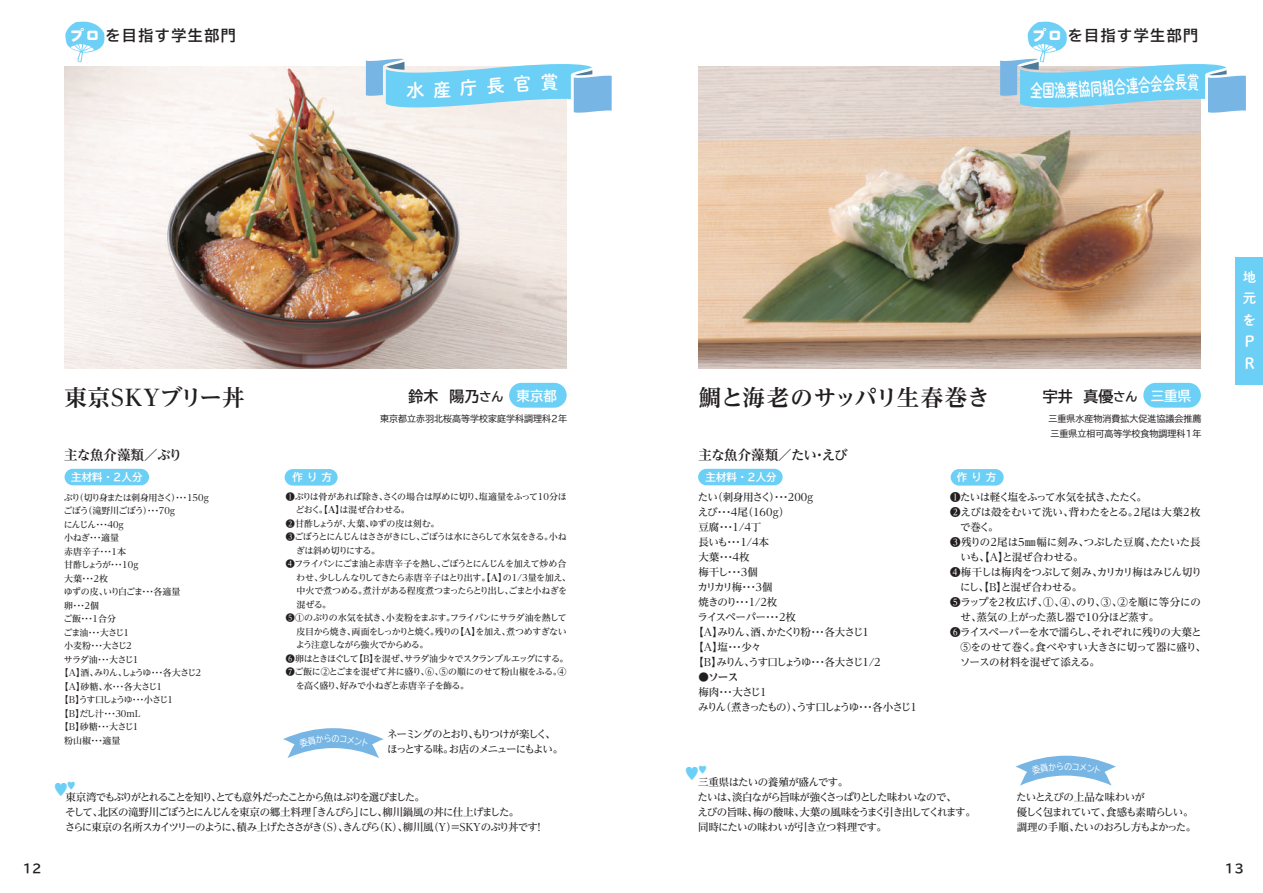
<style>
.page{position:relative;width:1263px;height:893px;background:#fff}
.page>*{position:absolute;margin:0;border:0;box-sizing:border-box;transform-origin:0 0}
.t1{font:700 22.5px "Reim Pr 6";color:#231f20}
.t2{font:18px "Shuei M Go Std B";color:#fff;scale:.68 1}
.t3{font:18px "Shuei M Go Std B";color:#fff}
.t4{font:700 15px "TBUD Go Std";letter-spacing:.1em;color:#231f20}
.t5{font:900 15px "Kanteiryu Std";color:#6bcff6}
.t6{font:15px/21.9px "Shuei M Go Std B";color:#fff}
.t7{font:700 13.5px "Reim Pr 6";letter-spacing:-.045em;color:#231f20}
.t8{font:700 13.5px "Reim Pr 6";letter-spacing:-.025em;color:#231f20}
.t9{font:13.5px/21.6px "Shuei M Go Std B";color:#fff;text-align:justify}
.t10{font:700 12px "TBUD Go Std";color:#231f20}
.t11{font:500 10.5px/15px "Reim Pr 6";letter-spacing:-.07em;color:#231f20}
.t12{font:500 10.5px/15px "Reim Pr 6";letter-spacing:-.115em;color:#231f20}
.t13{font:500 10.5px "Reim Pr 6";letter-spacing:-.015em;color:#231f20}
.t14{font:500 10.5px "Reim Pr 6";letter-spacing:-.03em;color:#231f20}
.t15{font:500 10.5px "Reim Pr 6";letter-spacing:-.045em;color:#231f20}
.t16{font:500 10.5px/15px "Reim Pr 6";letter-spacing:-.135em;color:#231f20}
.t17{font:500 10.5px/15px "Reim Pr 6";letter-spacing:-.155em;color:#231f20}
.t18{font:500 10.5px "Reim Pr 6";letter-spacing:-.02em;color:#231f20}
.t19{font:500 10.5px "Reim Pr 6";letter-spacing:-.025em;color:#231f20}
.t20{font:500 10.5px "Reim Pr 6";letter-spacing:-.15em;color:#231f20}
.t21{font:500 10.5px "Reim Pr 6";letter-spacing:-.145em;color:#231f20}
.t22{font:700 10.5px "TBUD Go Std";color:#fff}
.t23{font:700 expanded 10.5px "Reim Pr 6";color:#231f20}
.t24{font:500 9px "Reim Pr 6";letter-spacing:-.07em;color:#231f20}
.t25{font:9px/15px "TBUD Go Std";color:#231f20}
.t26{font:500 9px "Reim Pr 6";letter-spacing:-.03em;color:#231f20}
.t27{font:500 9px "Reim Pr 6";letter-spacing:-.09em;color:#231f20}
.t28{font:500 9px "Reim Pr 6";letter-spacing:-.095em;color:#231f20}
.t29{font:500 9px "Reim Pr 6";letter-spacing:-.04em;color:#231f20}
.t30{font:500 9px "Reim Pr 6";letter-spacing:-.11em;color:#231f20}
.t31{font:500 9px "Reim Pr 6";letter-spacing:-.17em;color:#231f20}
.t32{font:500 9px "Reim Pr 6";letter-spacing:-.14em;color:#231f20}
.t33{font:500 9px "Reim Pr 6";letter-spacing:-.025em;color:#231f20}
.t34{font:500 9px "Reim Pr 6";letter-spacing:-.175em;color:#231f20}
.t35{font:9px "TBUD Go Std";color:#fff;scale:.9 1}
.s1{font-family:"Maru Anti Std";font-weight:800;color:#fff}
.s2{font-size:12px}
.s3{font-size:13.5px;color:#fff}
.s4{font-weight:700;font-stretch:expanded}
</style>
<div class="page">
<img style="left:65px;top:67px;width:501px;height:302px">
<div style="left:509px;top:383px;width:58px;height:25px;background:#6bcff6;border-radius:12px"></div>
<div style="left:65px;top:469px;width:84px;height:16px;background:#6bcff6;border-radius:8px"></div>
<div style="left:285px;top:469px;width:53px;height:17px;background:#6bcff6;border-radius:8px"></div>
<img style="left:699px;top:67px;width:501px;height:302px">
<div style="left:1143px;top:383px;width:58px;height:25px;background:#6bcff6;border-radius:12px"></div>
<div style="left:698px;top:469px;width:85px;height:16px;background:#6bcff6;border-radius:8px"></div>
<div style="left:951px;top:469px;width:53px;height:17px;background:#6bcff6;border-radius:8px"></div>
<div style="left:1235px;top:257px;width:28px;height:127px;background:#6bcff6"></div>
<svg style="left:65px;top:22px;width:40px;height:40px"></svg>
<svg style="left:366px;top:59px;width:246px;height:54px;background:#9ed7f0"></svg>
<svg style="left:1000px;top:22px;width:246px;height:91px"></svg>
<svg style="left:283px;top:728px;width:101px;height:30px"></svg>
<svg style="left:1015px;top:756px;width:101px;height:30px"></svg>
<h3 class="t4" style="left:69px;top:23px;width:168px"><span class="s1">プロ</span>を目指す学生部門</h3>
<h3 class="t4" style="left:1031px;top:23px;width:168px"><span class="s1">プロ</span>を目指す学生部門</h3>
<h2 class="t3" style="left:406px;top:77px;width:20px">水</h2>
<h2 class="t2" style="left:1042px;top:77px;width:20px">国</h2>
<h2 class="t2" style="left:1187px;top:69px;width:20px">賞</h2>
<h3 class="t9" style="left:1243px;top:265px;width:15px">地元を</h3>
<h3 class="t6" style="left:1242px;top:330px;width:14px">Ｐ<br>Ｒ</h3>
<h1 class="t1" style="left:65px;top:379px;width:182px">東京SKYブリー丼</h1>
<h3 class="t4" style="left:409px;top:384px;width:150px">鈴木 陽乃<span class="s2">さん</span> <span class="s3">東京都</span></h3>
<p class="t25" style="left:380px;top:411px;width:188px">東京都立赤羽北桜高等学校家庭学科調理科2年</p>
<h1 class="t1" style="left:699px;top:379px;width:292px">鯛と海老のサッパリ生春巻き</h1>
<h3 class="t4" style="left:1043px;top:384px;width:150px">宇井 真優<span class="s2">さん</span> <span class="s3">三重県</span></h3>
<p class="t25" style="left:1048px;top:411px;width:154px">三重県水産物消費拡大促進協議会推薦三重県立相可高等学校食物調理科1年</p>
<h3 class="t8" style="left:64px;top:444px;width:119px">主な魚介藻類／ぶり</h3>
<p class="t22" style="left:71px;top:468px;width:73px">主材料・2人分</p>
<p class="t22" style="left:293px;top:469px;width:41px">作り方</p>
<h3 class="t7" style="left:698px;top:444px;width:151px">主な魚介藻類／たい・えび</h3>
<p class="t22" style="left:705px;top:468px;width:73px">主材料・2人分</p>
<p class="t22" style="left:957px;top:469px;width:41px">作り方</p>
<p class="t30" style="left:64px;top:490px;width:148px">ぶり（切り身または刺身用さく）・・・150ｇ</p>
<p class="t24" style="left:63px;top:504px;width:113px">ごぼう（滝野川ごぼう）・・・70g</p>
<p class="t24" style="left:64px;top:517px;width:62px">にんじん・・・40g</p>
<p class="t24" style="left:64px;top:531px;width:56px">小ねぎ・・・適量</p>
<p class="t24" style="left:64px;top:544px;width:63px">赤唐辛子・・・1本</p>
<p class="t34" style="left:64px;top:558px;width:78px">甘酢しょうが・・・1 0ｇ</p>
<p class="t24" style="left:64px;top:571px;width:45px">大葉・・・２枚</p>
<p class="t24" style="left:64px;top:585px;width:118px">ゆずの皮、いり白ごま・・・各適量</p>
<p class="t24" style="left:64px;top:598px;width:36px">卵・・・2個</p>
<p class="t24" style="left:63px;top:612px;width:54px">ご飯・・・1合分</p>
<p class="t24" style="left:63px;top:625px;width:69px">ごま油・・・大さじ１</p>
<p class="t24" style="left:64px;top:639px;width:69px">小麦粉・・・大さじ2</p>
<p class="t30" style="left:64px;top:652px;width:78px">サラダ油・・・大さじ１</p>
<p class="t31" style="left:60px;top:666px;width:145px">【A】酒、みりん、しょうゆ・・・各大さじ２</p>
<p class="t24" style="left:60px;top:679px;width:106px">【A】砂糖、水・・・各大さじ１</p>
<p class="t32" style="left:60px;top:693px;width:115px">【B】うす口しょうゆ・・・小さじ1</p>
<p class="t24" style="left:60px;top:706px;width:82px">【B】だし汁・・・30mL</p>
<p class="t24" style="left:60px;top:720px;width:80px">【B】砂糖・・・大さじ1</p>
<p class="t24" style="left:64px;top:733px;width:58px">粉山椒・・・適量</p>
<p class="t29" style="left:286px;top:489px;width:282px">❶ぶりは骨があれば除き、さくの場合は厚めに切り、塩適量をふって10分ほ</p>
<p class="t33" style="left:296px;top:502px;width:116px">どおく。<span class="s4">【A】</span>は混ぜ合わせる。</p>
<p class="t26" style="left:286px;top:516px;width:155px">❷甘酢しょうが、大葉、ゆずの皮は刻む。</p>
<p class="t27" style="left:286px;top:529px;width:282px">❸ごぼうとにんじんはささがきにし、ごぼうは水にさらして水気をきる。小ね</p>
<p class="t24" style="left:296px;top:543px;width:86px">ぎは斜め切りにする。</p>
<p class="t24" style="left:286px;top:556px;width:282px">❹フライパンにごま油と赤唐辛子を熱し、ごぼうとにんじんを加えて炒め合</p>
<p class="t24" style="left:296px;top:570px;width:276px">わせ、少ししんなりしてきたら赤唐辛子はとり出す。<span class="s4">【A】</span>の1/3量を加え、</p>
<p class="t24" style="left:296px;top:583px;width:272px">中火で煮つめる。煮汁がある程度煮つまったらとり出し、ごまと小ねぎを</p>
<p class="t24" style="left:296px;top:597px;width:36px">混ぜる。</p>
<p class="t24" style="left:286px;top:610px;width:282px">❺①のぶりの水気を拭き、小麦粉をまぶす。フライパンにサラダ油を熱して</p>
<p class="t24" style="left:296px;top:624px;width:272px">皮目から焼き、両面をしっかりと焼く。残りの<span class="s4">【A】</span>を加え、煮つめすぎない</p>
<p class="t27" style="left:296px;top:637px;width:134px">よう注意しながら強火でからめる。</p>
<p class="t28" style="left:286px;top:651px;width:284px">❻卵はときほぐして【B】を混ぜ、サラダ油少々でスクランブルエッグにする。</p>
<p class="t26" style="left:286px;top:664px;width:282px">❼ご飯に②とごまを混ぜて丼に盛り、⑥、⑤の順にのせて粉山椒をふる。④</p>
<p class="t24" style="left:296px;top:678px;width:175px">を高く盛り、好みで小ねぎと赤唐辛子を飾る。</p>
<p class="t35" style="left:332px;top:731px;width:11px">の</p>
<p class="t16" style="left:387px;top:727px;width:178px">ネーミングのとおり、もりつけが楽しく、ほっとする味。お店のメニューにもよい。</p>
<p class="t15" style="left:698px;top:488px;width:117px">たい（刺身用さく）・・・200g</p>
<p class="t11" style="left:698px;top:504px;width:93px">えび・・・4尾（ 1 60ｇ）</p>
<p class="t11" style="left:698px;top:519px;width:64px">豆腐・・・1/4丁</p>
<p class="t11" style="left:698px;top:534px;width:72px">長いも・・・1/4本</p>
<p class="t11" style="left:698px;top:549px;width:53px">大葉・・・4枚</p>
<p class="t11" style="left:698px;top:564px;width:61px">梅干し・・・３個</p>
<p class="t11" style="left:697px;top:579px;width:76px">カリカリ梅・・・3個</p>
<p class="t11" style="left:698px;top:594px;width:81px">焼きのり・・・1/2枚</p>
<p class="t11" style="left:698px;top:609px;width:100px">ライスペーパー・・・2枚</p>
<p class="t21" style="left:693px;top:623px;width:177px">【A】みりん、酒、かたくり粉・・・各大さじ1</p>
<p class="t11" style="left:693px;top:639px;width:70px">【A】塩・・・少々</p>
<p class="t20" style="left:693px;top:653px;width:189px">【B】みりん、うす口しょうゆ・・・各大さじ1/2</p>
<p class="t23" style="left:698px;top:668px;width:41px">●ソース</p>
<p class="t17" style="left:698px;top:684px;width:222px">梅肉・・・大さじ１<br>みりん（煮きったもの）、うす口しょうゆ・・・各小さじ１</p>
<p class="t11" style="left:950px;top:489px;width:198px">❶たいは軽く塩をふって水気を拭き、たたく。</p>
<p class="t13" style="left:950px;top:503px;width:252px">❷えびは殻をむいて洗い、背わたをとる。2尾は大葉2枚</p>
<p class="t11" style="left:960px;top:519px;width:40px">で巻く。</p>
<p class="t13" style="left:950px;top:533px;width:252px">❸残りの2尾は５㎜幅に刻み、つぶした豆腐、たたいた長</p>
<p class="t18" style="left:960px;top:548px;width:125px">いも、【A】と混ぜ合わせる。</p>
<p class="t11" style="left:950px;top:564px;width:253px">❹梅干しは梅肉をつぶして刻み、カリカリ梅はみじん切り</p>
<p class="t18" style="left:960px;top:578px;width:124px">にし、【B】と混ぜ合わせる。</p>
<p class="t19" style="left:950px;top:593px;width:252px">❺ラップを2枚広げ、①、④、のり、③、②を順に等分にの</p>
<p class="t14" style="left:960px;top:608px;width:200px">せ、蒸気の上がった蒸し器で10分ほど蒸す。</p>
<p class="t15" style="left:950px;top:623px;width:253px">❻ライスペーパーを水で濡らし、それぞれに残りの大葉と</p>
<p class="t14" style="left:961px;top:638px;width:247px">⑤をのせて巻く。食べやすい大きさに切って器に盛り、</p>
<p class="t11" style="left:960px;top:654px;width:142px">ソースの材料を混ぜて添える。</p>
<h3 class="t5" style="left:53px;top:778px;width:24px">♥<sup>♥</sup></h3>
<p class="t12" style="left:65px;top:790px;width:481px">東京湾でもぶりがとれることを知り、とても意外だったことから魚はぶりを選びました。<br>そして、北区の滝野川ごぼうとにんじんを東京の郷土料理「きんぴら」にし、柳川鍋風の丼に仕上げました。<br>さらに東京の名所スカイツリーのように、積み上げたささがき（S）、きんぴら（K）、柳川風（Y）＝SKYのぶり丼です！</p>
<h3 class="t5" style="left:685px;top:762px;width:24px">♥<sup>♥</sup></h3>
<p class="t11" style="left:697px;top:775px;width:280px">三重県はたいの養殖が盛んです。<br>たいは、淡白ながら旨味が強くさっぱりとした味わいなので、<br>えびの旨味、梅の酸味、大葉の風味をうまく引き出してくれます。同時にたいの味わいが引き立つ料理です。</p>
<p class="t35" style="left:1064px;top:759px;width:11px">の</p>
<p class="t11" style="left:1016px;top:790px;width:181px">たいとえびの上品な味わいが<br>優しく包まれていて、食感も素晴らしい。調理の手順、たいのおろし方もよかった。</p>
<h3 class="t10" style="left:23px;top:859px;width:20px">12</h3>
<h3 class="t10" style="left:1225px;top:859px;width:20px">13</h3>
</div>
